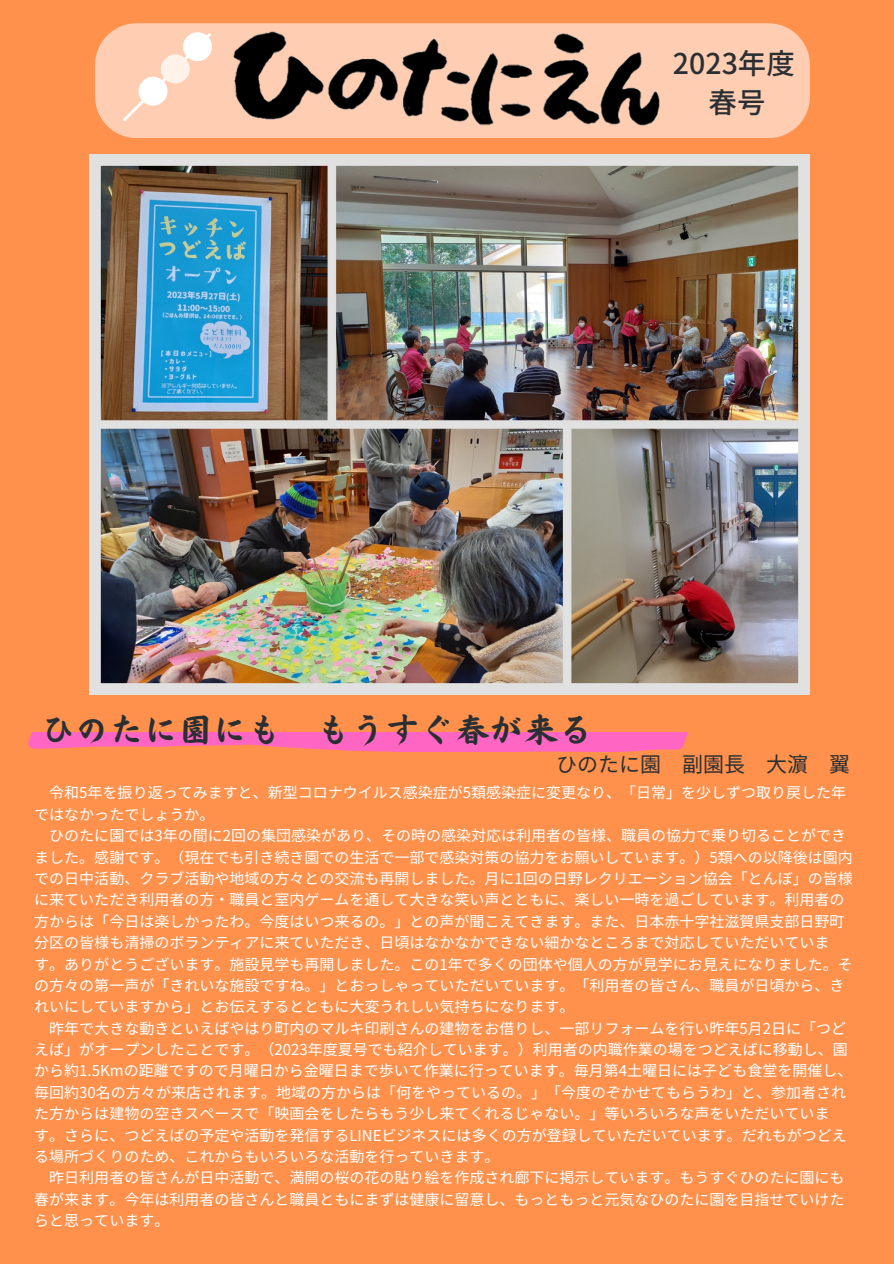
<style>
.page{position:relative;width:894px;height:1264px;background:#fff}
.page>*{position:absolute;margin:0;border:0;box-sizing:border-box;transform-origin:0 0}
.t1{font:34.5px "S Motoya Okai Std W5";color:#292f33}
.t2{font:500 28.5px/39.3px "Noto Sans JP";color:#292f33;text-align:center}
.t3{font:21px "Noto Sans JP";color:#292f33}
.t4{font:15px/21.3px "Noto Sans JP";color:#fff}
</style>
<div class="page">
<div style="left:0;top:0;width:893px;height:1263px;background:#ff914d"></div>
<svg style="left:28px;top:732px;width:660px;height:19px;background:#ff6ab6"></svg>
<svg style="left:95px;top:23px;width:714px;height:115px;background:#ffc6a6"></svg>
<img style="left:193px;top:23px;width:543px;height:115px">
<svg style="left:123px;top:26px;width:95px;height:95px;background:#ffd7c2"></svg>
<img style="left:89px;top:154px;width:720px;height:540px">
<p class="t2" style="left:672px;top:42px;width:123px">2023年度春号</p>
<h2 class="t1" style="left:40px;top:712px;width:553px">ひのたに園にも もうすぐ春が来る</h2>
<h1 class="t3" style="left:556px;top:748px;width:295px">ひのたに園 副園長 大濵 翼</h1>
<h3 class="t4" style="left:34px;top:781px;width:813px;text-indent:15px">令和5年を振り返ってみますと、新型コロナウイルス感染症が5類感染症に変更なり、「日常」を少しずつ取り戻した年ではなかったでしょうか。</h3>
<p class="t4" style="left:34px;top:824px;width:820px;text-indent:15px">ひのたに園では3年の間に2回の集団感染があり、その時の感染対応は利用者の皆様、職員の協力で乗り切ることができました。感謝です。（現在でも引き続き園での生活で一部で感染対策の協力をお願いしています。）5類への以降後は園内での日中活動、クラブ活動や地域の方々との交流も再開しました。月に1回の日野レクリエーション協会「とんぼ」の皆様に来ていただき利用者の方・職員と室内ゲームを通して大きな笑い声とともに、楽しい一時を過ごしています。利用者の方からは「今日は楽しかったわ。今度はいつ来るの。」との声が聞こえてきます。また、日本赤十字社滋賀県支部日野町分区の皆様も清掃のボランティアに来ていただき、日頃はなかなかできない細かなところまで対応していただいていま<br>す。ありがとうございます。施設見学も再開しました。この1年で多くの団体や個人の方が見学にお見えになりました。その方々の第一声が「きれいな施設ですね。」とおっしゃっていただいています。「利用者の皆さん、職員が日頃から、きれいにしていますから」とお伝えするとともに大変うれしい気持ちになります。</p>
<p class="t4" style="left:34px;top:1016px;width:819px;text-indent:15px">昨年で大きな動きといえばやはり町内のマルキ印刷さんの建物をお借りし、一部リフォームを行い昨年5月 2日に「つどえば」がオープンしたことです。（2023年度夏号でも紹介しています。）利用者の内職作業の場をつどえばに移動し、園から約1.5Kmの距離ですので月曜日から金曜日まで歩いて作業に行っています。毎月第4土曜日には子ども食堂を開催し、毎回約30名の方々が来店されます。地域の方からは「何をやっているの。」「今度のぞかせてもらうわ」と、参加者された方からは建物の空きスペースで「映画会をしたらもう少し来てくれるじゃない。」等いろいろな声をいただいていま<br>す。さらに、つどえばの予定や活動を発信するLINEビジネスには多くの方が登録していただいています。だれもがつどえる場所づくりのため、これからもいろいろな活動を行っていきます。</p>
<p class="t4" style="left:34px;top:1166px;width:811px;text-align:justify;text-indent:15px">昨日利用者の皆さんが日中活動で、満開の桜の花の貼り絵を作成され廊下に掲示しています。もうすぐひのたに園にも春が来ます。今年は利用者の皆さんと職員ともにまずは健康に留意し、もっともっと元気なひのたに園を目指せていけたらと思っています。</p>
</div>
